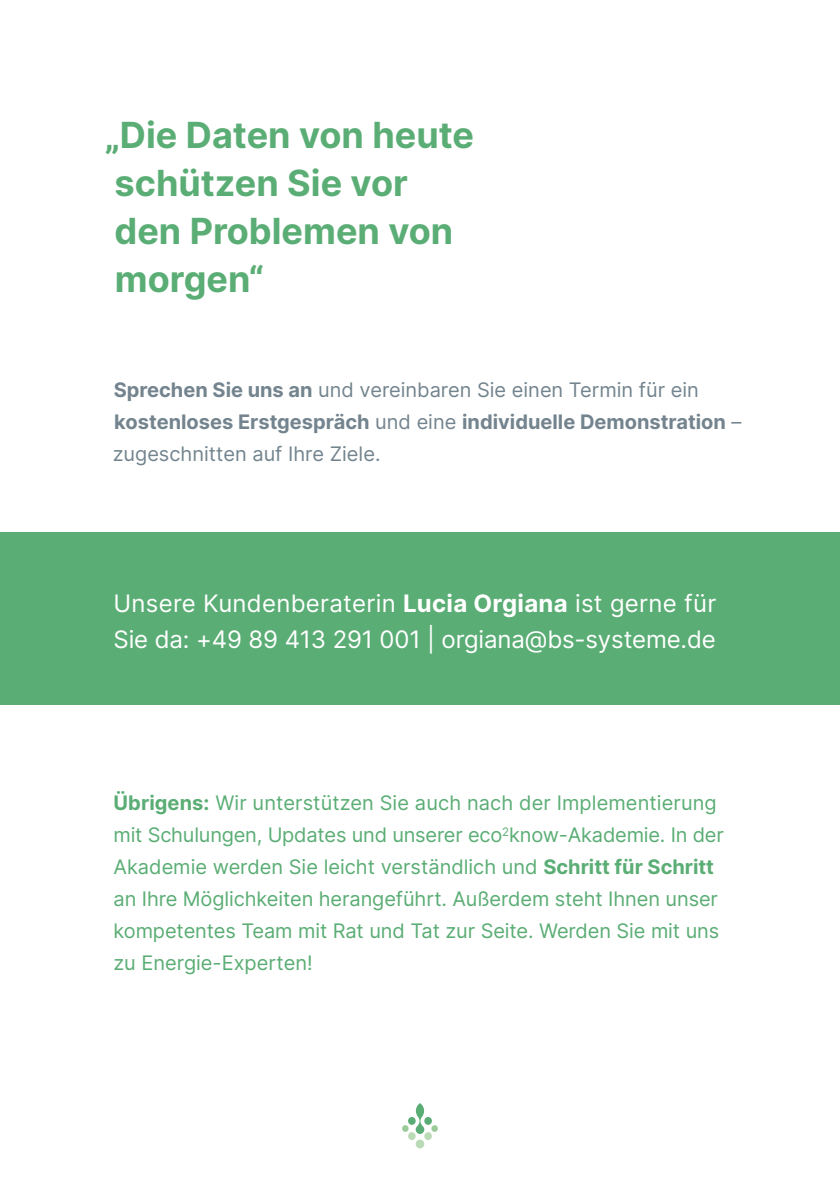
<style>
.page{position:relative;width:840px;height:1191px;background:#fff}
.page>*{position:absolute;margin:0;border:0;box-sizing:border-box;transform-origin:0 0}
.t1{font:700 36px/48px "Inter";color:#5aad74}
.t2{font:24px/36px "Inter";letter-spacing:-.005em;color:#fff}
.t3{font:20px/32px "Inter";letter-spacing:-.005em;color:#5aad74}
.t4{font:20px/32px "Inter";color:#73848e}
.s1{font-weight:700}
</style>
<div class="page">
<div style="left:0;top:532px;width:839px;height:172px;background:#5aad74"></div>
<svg style="left:402px;top:1125px;width:6px;height:6px"></svg>
<div style="left:408px;top:1132px;width:7px;height:8px;background:#badbb6;border-radius:50%"></div>
<div style="left:408px;top:1117px;width:7px;height:7px;background:#5aad74;border-radius:50%"></div>
<svg style="left:415px;top:1103px;width:9px;height:31px"></svg>
<div style="left:415px;top:1139px;width:9px;height:9px;background:#badbb6;border-radius:50%"></div>
<svg style="left:431px;top:1125px;width:6px;height:6px"></svg>
<div style="left:424px;top:1132px;width:7px;height:8px;background:#badbb6;border-radius:50%"></div>
<div style="left:424px;top:1117px;width:7px;height:7px;background:#5aad74;border-radius:50%"></div>
<h1 class="t1" style="left:105px;top:110px;width:371px">„Die Daten von heute schützen Sie vor<br>den Problemen von morgen“</h1>
<p class="t4" style="left:113px;top:373px;width:630px"><span class="s1">Sprechen Sie uns an</span> und vereinbaren Sie einen Termin für ein <span class="s1">kostenloses Erstgespräch</span> und eine <span class="s1">individuelle Demonstration</span> – zugeschnitten auf Ihre Ziele.</p>
<p class="t2" style="left:113px;top:584px;width:604px">Unsere Kundenberaterin <span class="s1">Lucia Orgiana</span> ist gerne für<br>Sie da: +49 89 413 291 001 | orgiana@bs-systeme.de</p>
<p class="t3" style="left:113px;top:786px;width:611px"><span class="s1">Übrigens:</span> Wir unterstützen Sie auch nach der Implementierung mit Schulungen, Updates und unserer eco<sup>2</sup>know-Akademie. In der Akademie werden Sie leicht verständlich und <span class="s1">Schritt für Schritt </span>an Ihre Möglichkeiten herangeführt. Außerdem steht Ihnen unser kompetentes Team mit Rat und Tat zur Seite. Werden Sie mit uns zu Energie-Experten!</p>
</div>
